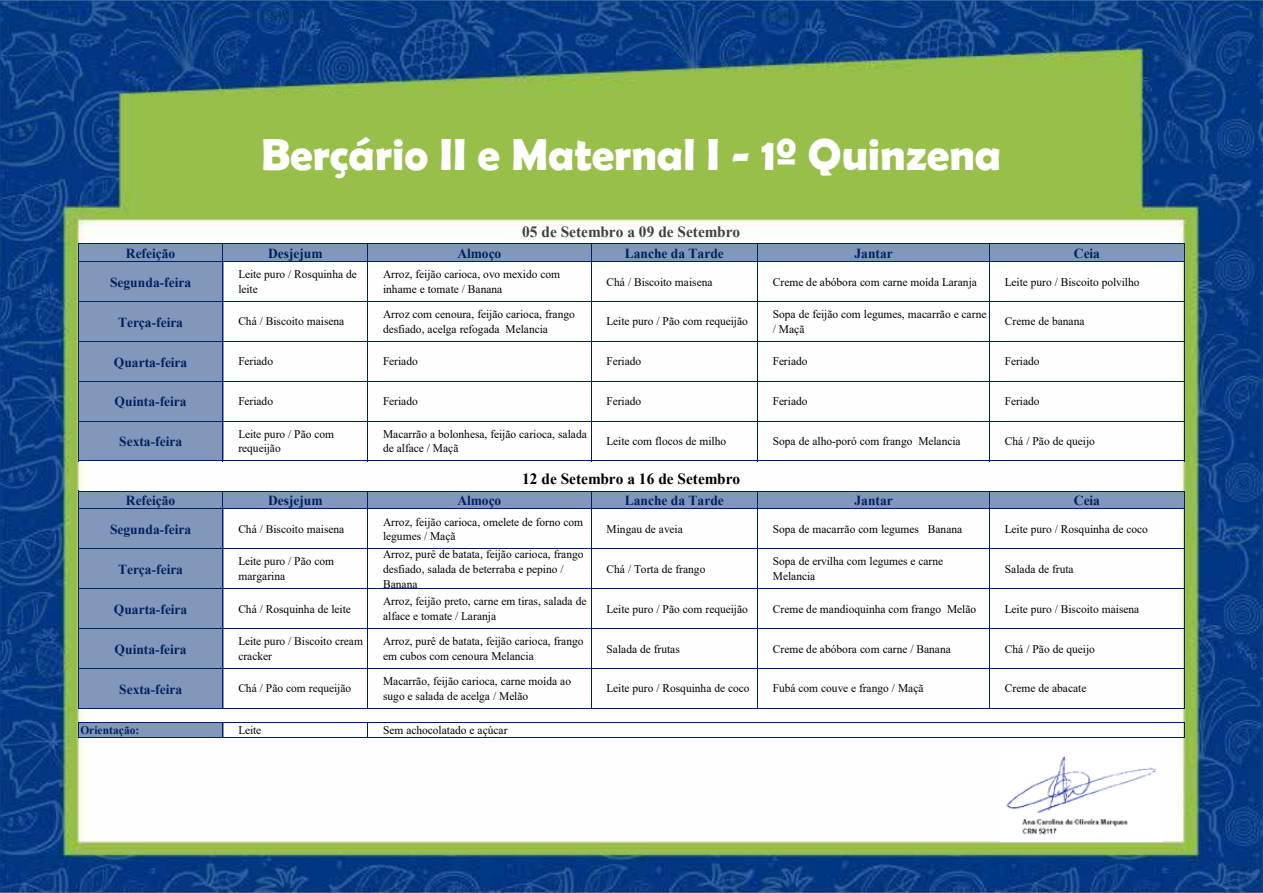
<style>
.page{position:relative;width:1263px;height:893px;background:#fff}
.page>*{position:absolute;margin:0;border:0;box-sizing:border-box;transform-origin:0 0}
.t1{font:700 45px "Berlin Sans FB Demi";color:#fff}
.t2{font:700 15.75px "Times New Roman";color:#404040}
.t3{font:700 15.75px "Times New Roman";color:#000}
.t4{font:700 13.8px "Times New Roman";letter-spacing:-.005em;color:#002060}
.t5{font:11.7px/14.7px "Times New Roman";color:#000}
.t6{font:700 11.7px "Times New Roman";letter-spacing:.005em;color:#002060}
</style>
<div class="page">
<img style="left:0;top:0;width:1263px;height:893px">
<div style="left:79px;top:244px;width:1105px;height:18px;background:#8198ba"></div>
<div style="left:79px;top:261px;width:144px;height:200px;background:#8198ba"></div>
<div style="left:79px;top:491px;width:1105px;height:18px;background:#8198ba"></div>
<div style="left:79px;top:509px;width:144px;height:199px;background:#8198ba"></div>
<div style="left:79px;top:722px;width:144px;height:16px;background:#8198ba"></div>
<hr style="left:78px;top:243px;width:1px;height:218px;background:#002060">
<hr style="left:222px;top:244px;width:1px;height:217px;background:#002060">
<hr style="left:367px;top:244px;width:1px;height:217px;background:#002060">
<hr style="left:591px;top:244px;width:1px;height:217px;background:#002060">
<hr style="left:757px;top:244px;width:1px;height:217px;background:#002060">
<hr style="left:989px;top:244px;width:1px;height:217px;background:#002060">
<hr style="left:1184px;top:244px;width:1px;height:217px;background:#002060">
<hr style="left:78px;top:491px;width:1px;height:218px;background:#002060">
<hr style="left:222px;top:492px;width:1px;height:217px;background:#002060">
<hr style="left:367px;top:492px;width:1px;height:217px;background:#002060">
<hr style="left:1184px;top:492px;width:1px;height:217px;background:#002060">
<svg style="left:78px;top:722px;width:1px;height:16px"></svg>
<svg style="left:222px;top:723px;width:1px;height:14px"></svg>
<svg style="left:367px;top:723px;width:1px;height:14px"></svg>
<hr style="left:591px;top:492px;width:1px;height:217px;background:#002060">
<hr style="left:757px;top:492px;width:1px;height:217px;background:#002060">
<hr style="left:989px;top:492px;width:1px;height:217px;background:#002060">
<svg style="left:1184px;top:723px;width:1px;height:14px"></svg>
<hr style="left:79px;top:243px;width:1106px;height:1px;background:#002060">
<hr style="left:79px;top:261px;width:1106px;height:1px;background:#002060">
<hr style="left:79px;top:301px;width:1106px;height:1px;background:#002060">
<hr style="left:79px;top:341px;width:1106px;height:1px;background:#002060">
<hr style="left:79px;top:381px;width:1106px;height:1px;background:#002060">
<hr style="left:79px;top:421px;width:1106px;height:1px;background:#002060">
<hr style="left:79px;top:460px;width:1106px;height:1px;background:#002060">
<hr style="left:79px;top:491px;width:1106px;height:1px;background:#002060">
<hr style="left:79px;top:508px;width:1106px;height:1px;background:#002060">
<hr style="left:79px;top:548px;width:1106px;height:1px;background:#002060">
<hr style="left:79px;top:588px;width:1106px;height:1px;background:#002060">
<hr style="left:79px;top:628px;width:1106px;height:1px;background:#002060">
<hr style="left:79px;top:668px;width:1106px;height:1px;background:#002060">
<hr style="left:79px;top:708px;width:1106px;height:1px;background:#002060">
<hr style="left:79px;top:722px;width:1106px;height:1px;background:#002060">
<hr style="left:79px;top:737px;width:1106px;height:1px;background:#002060">
<img style="left:1000px;top:747px;width:162px;height:94px">
<h1 class="t1" style="left:261px;top:128px;width:741px">Berçário II e Maternal I - 1º Quinzena</h1>
<h2 class="t2" style="left:522px;top:220px;width:220px">05 de Setembro a 09 de Setembro</h2>
<p class="t4" style="left:126px;top:243px;width:51px">Refeição</p>
<p class="t4" style="left:268px;top:243px;width:56px">Desjejum</p>
<p class="t4" style="left:457px;top:243px;width:46px">Almoço</p>
<p class="t4" style="left:625px;top:243px;width:101px">Lanche da Tarde</p>
<p class="t4" style="left:854px;top:243px;width:40px">Jantar</p>
<p class="t4" style="left:1074px;top:243px;width:28px">Ceia</p>
<p class="t4" style="left:110px;top:272px;width:83px">Segunda-feira</p>
<p class="t5" style="left:238px;top:267px;width:120px">Leite puro / Rosquinha de leite</p>
<p class="t5" style="left:383px;top:267px;width:179px">Arroz, feijão carioca, ovo mexido com inhame e tomate / Banana</p>
<p class="t5" style="left:607px;top:274px;width:107px">Chá / Biscoito maisena</p>
<p class="t5" style="left:773px;top:274px;width:205px">Creme de abóbora com carne moída Laranja</p>
<p class="t5" style="left:1005px;top:274px;width:136px">Leite puro / Biscoito polvilho</p>
<p class="t4" style="left:118px;top:312px;width:66px">Terça-feira</p>
<p class="t5" style="left:238px;top:314px;width:107px">Chá / Biscoito maisena</p>
<p class="t5" style="left:383px;top:306px;width:193px">Arroz com cenoura, feijão carioca, frango desfiado, acelga refogada Melancia</p>
<p class="t5" style="left:607px;top:314px;width:143px">Leite puro / Pão com requeijão</p>
<p class="t5" style="left:773px;top:306px;width:215px">Sopa de feijão com legumes, macarrão e carne / Maçã</p>
<p class="t5" style="left:1005px;top:314px;width:81px">Creme de banana</p>
<p class="t4" style="left:114px;top:352px;width:75px">Quarta-feira</p>
<p class="t5" style="left:238px;top:354px;width:36px">Feriado</p>
<p class="t5" style="left:383px;top:354px;width:36px">Feriado</p>
<p class="t5" style="left:607px;top:354px;width:36px">Feriado</p>
<p class="t5" style="left:773px;top:354px;width:36px">Feriado</p>
<p class="t5" style="left:1005px;top:354px;width:36px">Feriado</p>
<p class="t4" style="left:115px;top:392px;width:73px">Quinta-feira</p>
<p class="t5" style="left:238px;top:394px;width:36px">Feriado</p>
<p class="t5" style="left:383px;top:394px;width:36px">Feriado</p>
<p class="t5" style="left:607px;top:394px;width:36px">Feriado</p>
<p class="t5" style="left:773px;top:394px;width:36px">Feriado</p>
<p class="t5" style="left:1005px;top:394px;width:36px">Feriado</p>
<p class="t4" style="left:119px;top:432px;width:64px">Sexta-feira</p>
<p class="t5" style="left:238px;top:426px;width:97px">Leite puro / Pão com requeijão</p>
<p class="t5" style="left:383px;top:426px;width:205px">Macarrão a bolonhesa, feijão carioca, salada de alface / Maçã</p>
<p class="t5" style="left:607px;top:433px;width:121px">Leite com flocos de milho</p>
<p class="t5" style="left:773px;top:433px;width:189px">Sopa de alho-poró com frango Melancia</p>
<p class="t5" style="left:1005px;top:433px;width:91px">Chá / Pão de queijo</p>
<h2 class="t3" style="left:522px;top:468px;width:220px">12 de Setembro a 16 de Setembro</h2>
<p class="t4" style="left:126px;top:491px;width:51px">Refeição</p>
<p class="t4" style="left:268px;top:491px;width:56px">Desjejum</p>
<p class="t4" style="left:457px;top:491px;width:46px">Almoço</p>
<p class="t4" style="left:625px;top:491px;width:101px">Lanche da Tarde</p>
<p class="t4" style="left:854px;top:491px;width:40px">Jantar</p>
<p class="t4" style="left:1074px;top:491px;width:28px">Ceia</p>
<p class="t4" style="left:110px;top:519px;width:83px">Segunda-feira</p>
<p class="t5" style="left:238px;top:521px;width:107px">Chá / Biscoito maisena</p>
<p class="t5" style="left:383px;top:514px;width:202px">Arroz, feijão carioca, omelete de forno com legumes / Maçã</p>
<p class="t5" style="left:607px;top:521px;width:78px">Mingau de aveia</p>
<p class="t5" style="left:773px;top:521px;width:191px">Sopa de macarrão com legumes Banana</p>
<p class="t5" style="left:1005px;top:521px;width:144px">Leite puro / Rosquinha de coco</p>
<p class="t4" style="left:118px;top:559px;width:66px">Terça-feira</p>
<p class="t5" style="left:238px;top:554px;width:97px">Leite puro / Pão com margarina</p>
<p class="t5" style="left:383px;top:547px;width:202px">Arroz, purê de batata, feijão carioca, frango desfiado, salada de beterraba e pepino /<br>Banana</p>
<p class="t5" style="left:607px;top:561px;width:100px">Chá / Torta de frango</p>
<p class="t5" style="left:773px;top:554px;width:172px">Sopa de ervilha com legumes e carne<br>Melancia</p>
<p class="t5" style="left:1005px;top:561px;width:70px">Salada de fruta</p>
<p class="t4" style="left:114px;top:599px;width:75px">Quarta-feira</p>
<p class="t5" style="left:238px;top:601px;width:114px">Chá / Rosquinha de leite</p>
<p class="t5" style="left:383px;top:594px;width:205px">Arroz, feijão preto, carne em tiras, salada de alface e tomate / Laranja</p>
<p class="t5" style="left:607px;top:601px;width:143px">Leite puro / Pão com requeijão</p>
<p class="t5" style="left:773px;top:601px;width:205px">Creme de mandioquinha com frango Melão</p>
<p class="t5" style="left:1005px;top:601px;width:136px">Leite puro / Biscoito maisena</p>
<p class="t4" style="left:115px;top:639px;width:73px">Quinta-feira</p>
<p class="t5" style="left:238px;top:634px;width:126px">Leite puro / Biscoito cream cracker</p>
<p class="t5" style="left:383px;top:634px;width:202px">Arroz, purê de batata, feijão carioca, frango em cubos com cenoura Melancia</p>
<p class="t5" style="left:607px;top:641px;width:75px">Salada de frutas</p>
<p class="t5" style="left:773px;top:641px;width:179px">Creme de abóbora com carne / Banana</p>
<p class="t5" style="left:1005px;top:641px;width:91px">Chá / Pão de queijo</p>
<p class="t4" style="left:119px;top:679px;width:64px">Sexta-feira</p>
<p class="t5" style="left:238px;top:681px;width:114px">Chá / Pão com requeijão</p>
<p class="t5" style="left:383px;top:673px;width:189px">Macarrão, feijão carioca, carne moída ao sugo e salada de acelga / Melão</p>
<p class="t5" style="left:607px;top:681px;width:144px">Leite puro / Rosquinha de coco</p>
<p class="t5" style="left:773px;top:681px;width:152px">Fubá com couve e frango / Maçã</p>
<p class="t5" style="left:1005px;top:681px;width:83px">Creme de abacate</p>
<p class="t6" style="left:80px;top:722px;width:60px">Orientação:</p>
<p class="t5" style="left:238px;top:723px;width:24px">Leite</p>
<p class="t5" style="left:383px;top:722px;width:126px">Sem achocolatado e açúcar</p>
</div>
